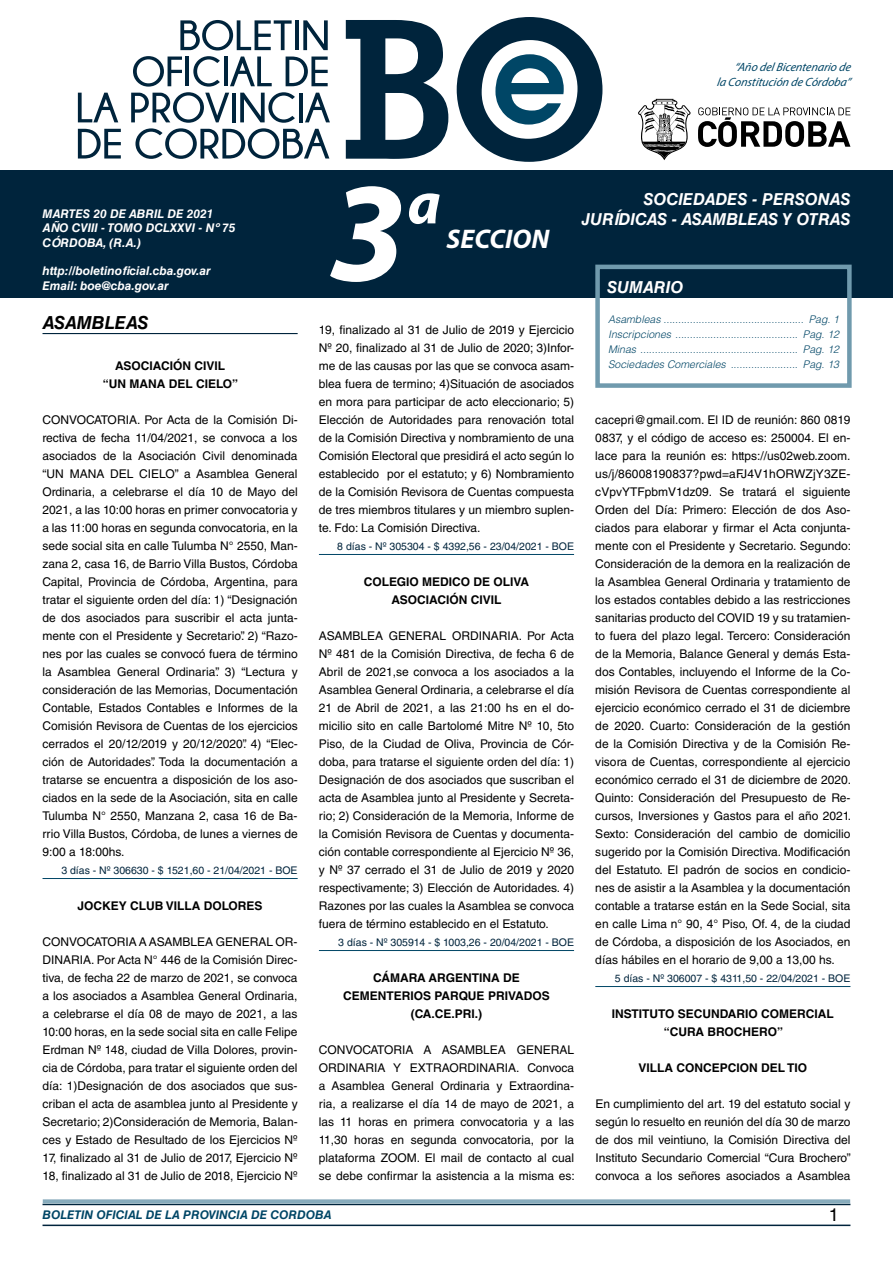
<style>
.page{position:relative;width:893px;height:1263px;background:#fff}
.page>*{position:absolute;margin:0;border:0;box-sizing:border-box;transform-origin:0 0}
.t1{font:italic 700 142.5px "Myriad Pro";color:#fff}
.t2{font:italic 700 60px "Myriad Pro";color:#fff}
.t3{font:italic 700 27px "Myriad Pro";color:#fff}
.t4{font:italic 700 18px "Helvetica LT Std";color:#000}
.t5{font:18px "Helvetica LT Std";color:#000}
.t6{font:italic 700 16.5px/19.8px "Helvetica LT Std";color:#fff;text-align:right}
.t7{font:12px/18px "Helvetica LT Std";color:#000;text-align:justify}
.t8{font:700 12px/18px "Helvetica LT Std";color:#000;text-align:center}
.t9{font:italic 700 12px/14.4px "Helvetica LT Std";color:#fff}
.t10{font:italic 12px/14.4px "Myriad Pro";color:#004666;text-align:right}
.t11{font:italic 700 12px "Helvetica LT Std";color:#004666}
.t12{font:italic 300 10.5px/15px "Helvetica LT Std";color:#004666;text-align:justify}
.t13{font:10.5px "Helvetica LT Std";color:#00243c}
</style>
<div class="page">
<div style="left:0;top:170px;width:893px;height:128px;background:#00243c"></div>
<svg style="left:638px;top:99px;width:53px;height:61px"></svg>
<svg style="left:698px;top:107px;width:152px;height:40px"></svg>
<svg style="left:346px;top:20px;width:102px;height:139px"></svg>
<svg style="left:457px;top:17px;width:145px;height:145px"></svg>
<svg style="left:180px;top:20px;width:112px;height:30px"></svg>
<hr style="left:295px;top:20px;width:4px;height:30px;background:#00243c">
<svg style="left:303px;top:20px;width:25px;height:30px"></svg>
<svg style="left:78px;top:93px;width:40px;height:29px"></svg>
<svg style="left:78px;top:129px;width:43px;height:30px"></svg>
<svg style="left:131px;top:56px;width:199px;height:103px"></svg>
<hr style="left:43px;top:1224px;width:807px;height:2px;background:#00243c">
<div style="left:42px;top:1198px;width:809px;height:8px;background:#fff;opacity:.75"></div>
<div style="left:595px;top:265px;width:257px;height:123px;border:4px solid #709aad"></div>
<hr style="left:43px;top:333px;width:255px;height:1px;background:#00243c">
<hr style="left:43px;top:878px;width:255px;height:1px;background:#004666">
<hr style="left:319px;top:554px;width:255px;height:1px;background:#004666">
<hr style="left:319px;top:950px;width:255px;height:1px;background:#004666">
<hr style="left:595px;top:986px;width:255px;height:1px;background:#004666">
<p class="t10" style="left:717px;top:60px;width:138px">“Año delBicentenario de<br>la Constitución de Córdoba”</p>
<p class="t9" style="left:43px;top:206px;width:194px">MARTES 20 DE ABRIL DE 2021<br>AÑO CVIII - TOMO DCLXXVI - Nº 75</p>
<p class="t9" style="left:43px;top:235px;width:100px">CÓRDOBA, (R.A.)</p>
<p class="t9" style="left:43px;top:264px;width:170px">http://boletinoficial.cba.gov.ar<br>Email: boe@cba.gov.ar</p>
<h3 class="t4" style="left:43px;top:311px;width:108px">ASAMBLEAS</h3>
<p class="t8" style="left:103px;top:356px;width:137px">ASOCIACIÓN CIVIL “UN MANA DEL CIELO”</p>
<p class="t7" style="left:43px;top:411px;width:257px">CONVOCATORIA. Por Acta de la Comisión Di&shy;rectiva de fecha 11/04/2021, se convoca a los asociados de la Asociación Civil denominada “UN MANA DEL CIELO” a Asamblea General Ordinaria, a celebrarse el día 10 de Mayo del 2021, a las 10:00 horas en primer convocatoria y a las 11:00 horas en segunda convocatoria, en la sede social sita en calle Tulumba N° 2550, Man&shy;zana 2, casa 16, de Barrio Villa Bustos, Córdoba Capital, Provincia de Córdoba, Argentina, para tratar el siguiente orden del día: 1) “Designación de dos asociados para suscribir el acta junta&shy;mente con el Presidente y Secretario”. 2) “Razo&shy;nes por las cuales se convocó fuera de término la Asamblea General Ordinaria”. 3) “Lectura y consideración de las Memorias, Documentación Contable, Estados Contables e Informes de la Comisión Revisora de Cuentas de los ejercicios cerrados el 20/12/2019 y 20/12/2020”. 4) “Elec&shy;ción de Autoridades”. Toda la documentación a tratarse se encuentra a disposición de los aso&shy;ciados en la sede de la Asociación, sita en calle Tulumba N° 2550, Manzana 2, casa 16 de Ba&shy;rrio Villa Bustos, Córdoba, de lunes a viernes de 9:00 a 18:00hs.</p>
<p class="t13" style="left:61px;top:864px;width:238px">3 días - Nº 306630 - $ 1521,60 - 21/04/2021 - BOE</p>
<p class="t8" style="left:78px;top:896px;width:187px">JOCKEY CLUB VILLA DOLORES</p>
<p class="t7" style="left:43px;top:933px;width:257px">CONVOCATORIA A ASAMBLEA GENERAL OR-DINARIA. Por Acta N° 446 de la Comisión Direc&shy;tiva, de fecha 22 de marzo de 2021, se convoca a los asociados a Asamblea General Ordinaria, a celebrarse el día 08 de mayo de 2021, a las 10:00 horas, en la sede social sita en calle Felipe Erdman Nº 148, ciudad de Villa Dolores, provin&shy;cia de Córdoba, para tratar el siguiente orden del día: 1)Designación de dos asociados que sus&shy;criban el acta de asamblea junto al Presidente y Secretario; 2)Consideración de Memoria, Balan&shy;ces y Estado de Resultado de los Ejercicios Nº 17, finalizado al 31 de Julio de 2017, Ejercicio Nº 18, finalizado al 31 de Julio de 2018, Ejercicio Nº</p>
<h1 class="t1" style="left:329px;top:140px;width:79px">3</h1>
<h2 class="t2" style="left:407px;top:164px;width:35px">a</h2>
<h3 class="t3" style="left:447px;top:222px;width:104px">SECCION</h3>
<h3 class="t6" style="left:582px;top:189px;width:270px">SOCIEDADES - PERSONAS<br>JURÍDICAS - ASAMBLEAS Y OTRAS</h3>
<h3 class="t6" style="left:607px;top:277px;width:78px">SUMARIO</h3>
<p class="t7" style="left:319px;top:321px;width:257px">19, finalizado al 31 de Julio de 2019 y Ejercicio Nº 20, finalizado al 31 de Julio de 2020; 3)Infor&shy;me de las causas por las que se convoca asam&shy;blea fuera de termino; 4)Situación de asociados en mora para participar de acto eleccionario; 5)<br>Elección de Autoridades para renovación total de la Comisión Directiva y nombramiento de una Comisión Electoral que presidirá el acto según lo establecido por el estatuto; y 6) Nombramiento de la Comisión Revisora de Cuentas compuesta de tres miembros titulares y un miembro suplen&shy;te. Fdo: La Comisión Directiva.</p>
<p class="t13" style="left:337px;top:540px;width:238px">8 días - Nº 305304 - $ 4392,56 - 23/04/2021 - BOE</p>
<p class="t8" style="left:364px;top:572px;width:167px">COLEGIO MEDICO DE OLIVA<br>ASOCIACIÓN CIVIL</p>
<p class="t7" style="left:319px;top:627px;width:257px">ASAMBLEA GENERAL ORDINARIA. Por Acta Nº 481 de la Comisión Directiva, de fecha 6 de Abril de 2021,se convoca a los asociados a la Asamblea General Ordinaria, a celebrarse el día 21 de Abril de 2021, a las 21:00 hs en el do&shy;micilio sito en calle Bartolomé Mitre Nº 10, 5to Piso, de la Ciudad de Oliva, Provincia de Cór&shy;doba, para tratarse el siguiente orden del día: 1)<br>Designación de dos asociados que suscriban el acta de Asamblea junto al Presidente y Secreta&shy;rio; 2) Consideración de la Memoria, Informe de la Comisión Revisora de Cuentas y documenta&shy;ción contable correspondiente al Ejercicio Nº 36, y Nº 37 cerrado el 31 de Julio de 2019 y 2020 respectivamente; 3) Elección de Autoridades. 4)<br>Razones por las cuales la Asamblea se convoca fuera de término establecido en el Estatuto.</p>
<p class="t13" style="left:338px;top:936px;width:237px">3 días - Nº 305914 - $ 1003,26 - 20/04/2021 - BOE</p>
<p class="t8" style="left:373px;top:968px;width:27px">CÁMARA</p>
<p class="t8" style="left:429px;top:968px;width:18px">ARGEN</p>
<p class="t8" style="left:472px;top:968px;width:15px">TINA</p>
<p class="t8" style="left:503px;top:968px;width:9px">DE</p>
<p class="t8" style="left:343px;top:986px;width:18px">CEMEN</p>
<p class="t8" style="left:387px;top:986px;width:16px">TERIOS</p>
<p class="t8" style="left:411px;top:986px;width:94px;text-align:left;text-indent:24px">PARQUE PRIVADOS (CA.CE.PRI.)</p>
<p class="t7" style="left:319px;top:1041px;width:257px">CONVOCATORIA A ASAMBLEA GENERAL ORDINARIA Y EXTRAORDINARIA. Convoca a Asamblea General Ordinaria y Extraordina&shy;ria, a realizarse el día 14 de mayo de 2021, a las 11 horas en primera convocatoria y a las 11,30 horas en segunda convocatoria, por la plataforma ZOOM. El mail de contacto al cual se debe confirmar la asistencia a la misma es:</p>
<p class="t12" style="left:608px;top:312px;width:233px">Asambleas ................................................ Pag. 1<br>Inscripciones .......................................... Pag. 12<br>Minas ...................................................... Pag. 12<br>Sociedades Comerciales ....................... Pag. 13</p>
<p class="t7" style="left:595px;top:411px;width:257px">cacepri@gmail.com. El ID de reunión: 860 0819<br>0837, y el código de acceso es: 250004. El en&shy;lace para la reunión es: https://us02web.zoom. us/j/86008190837?pwd=aFJ4V1hORWZjY3ZE&shy;cVpvYTFpbmV1dz09. Se tratará el siguiente Orden del Día: Primero: Elección de dos Aso&shy;ciados para elaborar y firmar el Acta conjunta&shy;mente con el Presidente y Secretario. Segundo:<br>Consideración de la demora en la realización de la Asamblea General Ordinaria y tratamiento de los estados contables debido a las restricciones sanitarias producto del COVID 19 y su tratamien&shy;to fuera del plazo legal. Tercero: Consideración de la Memoria, Balance General y demás Esta&shy;dos Contables, incluyendo el Informe de la Co&shy;misión Revisora de Cuentas correspondiente al ejercicio económico cerrado el 31 de diciembre de 2020. Cuarto: Consideración de la gestión de la Comisión Directiva y de la Comisión Re&shy;visora de Cuentas, correspondiente al ejercicio económico cerrado el 31 de diciembre de 2020.<br>Quinto: Consideración del Presupuesto de Re&shy;cursos, Inversiones y Gastos para el año 2021.<br>Sexto: Consideración del cambio de domicilio sugerido por la Comisión Directiva. Modificación del Estatuto. El padrón de socios en condicio&shy;nes de asistir a la Asamblea y la documentación contable a tratarse están en la Sede Social, sita en calle Lima n° 90, 4° Piso, Of. 4, de la ciudad de Córdoba, a disposición de los Asociados, en días hábiles en el horario de 9,00 a 13,00 hs.</p>
<p class="t13" style="left:615px;top:972px;width:237px">5 días - Nº 306007 - $ 4311,50 - 22/04/2021 - BOE</p>
<p class="t8" style="left:612px;top:1004px;width:83px">INSTITUTO SECUNDARIO</p>
<p class="t8" style="left:761px;top:1004px;width:18px">COMERCIAL</p>
<p class="t8" style="left:664px;top:1022px;width:24px">“CURA</p>
<p class="t8" style="left:707px;top:1022px;width:19px">BROC</p>
<p class="t8" style="left:743px;top:1022px;width:18px">HERO</p>
<p class="t8" style="left:777px;top:1022px;width:7px">”</p>
<p class="t8" style="left:638px;top:1058px;width:170px">VILLA CONCEPCION DEL TIO</p>
<p class="t7" style="left:595px;top:1095px;width:257px">En cumplimiento del art. 19 del estatuto social y según lo resuelto en reunión del día 30 de marzo de dos mil veintiuno, la Comisión Directiva del Instituto Secundario Comercial “Cura Brochero” convoca a los señores asociados a Asamblea</p>
<p class="t11" style="left:43px;top:1208px;width:290px">BOLETIN OFICIAL DE LA PROVINCIA DE CORDOBA</p>
<h3 class="t5" style="left:829px;top:1204px;width:12px">1</h3>
</div>
